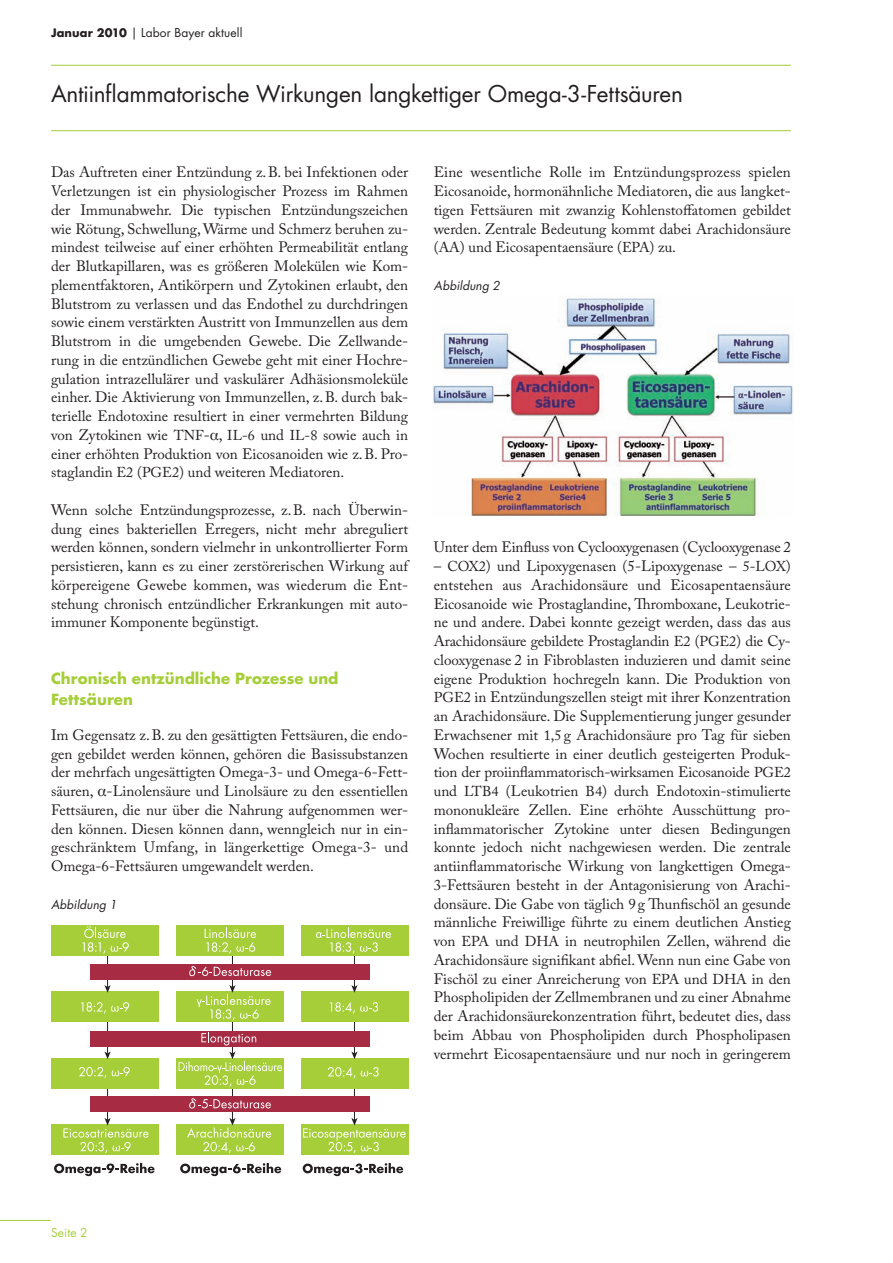
<style>
.page{position:relative;width:893px;height:1263px;background:#fff}
.page>*{position:absolute;margin:0;border:0;box-sizing:border-box;transform-origin:0 0}
.t1{font:22.5px "Futura LT";letter-spacing:-.01em;color:#231f20}
.t2{font:15px/18.8px "Adobe Caslon Pro";color:#231f20;text-align:justify}
.t3{font:700 15px/21px "Futura LT";color:#a6ce39}
.t4{font:12px "Futura LT";letter-spacing:.01em;color:#231f20}
.t5{font:italic 12px "Futura LT";letter-spacing:.005em;color:#231f20}
.t6{font:12px "Futura LT";letter-spacing:.01em;color:#a6ce39}
.s1{font-weight:700;font-size:11.4px}
.s2{font-size:14.25px}
.s3{font-family:"Times"}
</style>
<div class="page">
<hr style="left:51px;top:65px;width:740px;height:1px;background:#a6ce39">
<hr style="left:0;top:1220px;width:51px;height:1px;background:#a6ce39">
<hr style="left:51px;top:130px;width:740px;height:1px;background:#a6ce39">
<img style="left:433px;top:296px;width:360px;height:219px">
<div style="left:51px;top:1124px;width:108px;height:31px;background:#a6ce39"></div>
<div style="left:176px;top:1124px;width:108px;height:31px;background:#a6ce39"></div>
<div style="left:301px;top:1124px;width:107px;height:31px;background:#a6ce39"></div>
<hr style="left:107px;top:1087px;width:1px;height:33px;background:#231f20">
<hr style="left:232px;top:1087px;width:1px;height:33px;background:#231f20">
<hr style="left:354px;top:1087px;width:1px;height:33px;background:#231f20">
<div style="left:176px;top:1058px;width:108px;height:30px;background:#a6ce39"></div>
<div style="left:301px;top:1058px;width:107px;height:30px;background:#a6ce39"></div>
<div style="left:51px;top:1058px;width:108px;height:30px;background:#a6ce39"></div>
<svg style="left:79px;top:1067px;width:27px;height:11px"></svg>
<svg style="left:112px;top:1067px;width:18px;height:9px"></svg>
<svg style="left:328px;top:1067px;width:27px;height:11px"></svg>
<svg style="left:361px;top:1067px;width:18px;height:9px"></svg>
<hr style="left:107px;top:1020px;width:1px;height:34px;background:#231f20">
<svg style="left:104px;top:1051px;width:7px;height:8px"></svg>
<hr style="left:232px;top:1020px;width:1px;height:34px;background:#231f20">
<hr style="left:354px;top:1020px;width:1px;height:34px;background:#231f20">
<svg style="left:351px;top:1051px;width:7px;height:8px"></svg>
<div style="left:176px;top:992px;width:108px;height:30px;background:#a6ce39"></div>
<div style="left:301px;top:992px;width:107px;height:30px;background:#a6ce39"></div>
<div style="left:51px;top:992px;width:108px;height:30px;background:#a6ce39"></div>
<svg style="left:54px;top:1163px;width:101px;height:13px"></svg>
<svg style="left:180px;top:1163px;width:101px;height:13px"></svg>
<svg style="left:303px;top:1163px;width:100px;height:13px"></svg>
<hr style="left:107px;top:953px;width:1px;height:34px;background:#231f20">
<svg style="left:104px;top:985px;width:7px;height:8px"></svg>
<hr style="left:232px;top:953px;width:1px;height:34px;background:#231f20">
<hr style="left:354px;top:953px;width:1px;height:34px;background:#231f20">
<svg style="left:351px;top:985px;width:7px;height:8px"></svg>
<div style="left:176px;top:925px;width:108px;height:30px;background:#a6ce39"></div>
<div style="left:301px;top:925px;width:107px;height:30px;background:#a6ce39"></div>
<div style="left:51px;top:925px;width:108px;height:30px;background:#a6ce39"></div>
<div style="left:90px;top:1031px;width:280px;height:15px;background:#a62b43"></div>
<div style="left:90px;top:1097px;width:280px;height:15px;background:#a62b43"></div>
<svg style="left:201px;top:1032px;width:55px;height:13px"></svg>
<div style="left:90px;top:964px;width:280px;height:15px;background:#a62b43"></div>
<svg style="left:189px;top:1098px;width:82px;height:10px"></svg>
<svg style="left:189px;top:966px;width:82px;height:10px"></svg>
<svg style="left:82px;top:926px;width:47px;height:28px"></svg>
<svg style="left:205px;top:928px;width:51px;height:26px"></svg>
<svg style="left:316px;top:928px;width:75px;height:26px"></svg>
<svg style="left:197px;top:985px;width:74px;height:36px"></svg>
<svg style="left:179px;top:1051px;width:103px;height:36px"></svg>
<svg style="left:187px;top:1118px;width:84px;height:35px"></svg>
<svg style="left:63px;top:1118px;width:86px;height:35px"></svg>
<svg style="left:303px;top:1118px;width:103px;height:35px"></svg>
<svg style="left:330px;top:1002px;width:48px;height:11px"></svg>
<svg style="left:81px;top:1002px;width:48px;height:11px"></svg>
<p class="t4" style="left:51px;top:25px;width:193px"><span class="s1">Januar 2010</span> | Labor Bayer aktuell</p>
<h1 class="t1" style="left:51px;top:80px;width:633px">Antiinflammatorische Wirkungen langkettiger Omega-3-Fettsäuren</h1>
<p class="t2" style="left:51px;top:163px;width:359px">Das Auftreten einer Entzündung z.B. bei Infektionen oder Verletzungen ist ein physiologischer Prozess im Rahmen der Immunabwehr. Die typischen Entzündungszeichen wie Rötung, Schwellung, Wärme und Schmerz beruhen zu&shy;mindest teilweise auf einer erhöhten Permeabilität entlang der Blutkapillaren, was es größeren Molekülen wie Kom&shy;plementfaktoren, Antikörpern und Zytokinen erlaubt, den Blutstrom zu verlassen und das Endothel zu durchdringen sowie einem verstärkten Austritt von Immunzellen aus dem Blutstrom in die umgebenden Gewebe. Die Zellwande&shy;rung in die entzündlichen Gewebe geht mit einer Hochre&shy;gulation intrazellulärer und vaskulärer Adhäsionsmoleküle einher. Die Aktivierung von Immunzellen, z.B. durch bak&shy;terielle Endotoxine resultiert in einer vermehrten Bildung von Zytokinen wie <span class="s2">TNF</span>-<span class="s3">α</span>, <span class="s2">IL-6</span> und <span class="s2">IL-8</span> sowie auch in einer erhöhten Produktion von Eicosanoiden wie z.B. Pro&shy;staglandin <span class="s2">E2</span> (<span class="s2">PGE2</span>) und weiteren Mediatoren.</p>
<p class="t2" style="left:51px;top:500px;width:359px">Wenn solche Entzündungsprozesse, z.B. nach Überwin&shy;dung eines bakteriellen Erregers, nicht mehr abreguliert werden können, sondern vielmehr in unkontrollierter Form persistieren, kann es zu einer zerstörerischen Wirkung auf körpereigene Gewebe kommen, was wiederum die Ent&shy;stehung chronisch entzündlicher Erkrankungen mit auto&shy;immuner Komponente begünstigt.</p>
<p class="t3" style="left:51px;top:667px;width:289px">Chronisch entzündliche Prozesse und<br>Fettsäuren</p>
<p class="t2" style="left:51px;top:725px;width:359px">Im Gegensatz z.B. zu den gesättigten Fettsäuren, die endo&shy;gen gebildet werden können, gehören die Basissubstanzen der mehrfach ungesättigten Omega-3- und Omega-6-Fett&shy;säuren, <span class="s3">α</span>-Linolensäure und Linolsäure zu den essentiellen Fettsäuren, die nur über die Nahrung aufgenommen wer&shy;den können. Diesen können dann, wenngleich nur in ein&shy;geschränktem Umfang, in längerkettige Omega-3- und Omega-6-Fettsäuren umgewandelt werden.</p>
<p class="t5" style="left:51px;top:896px;width:68px">Abbildung 1</p>
<p class="t2" style="left:434px;top:163px;width:359px">Eine wesentliche Rolle im Entzündungsprozess spielen Eicosanoide, hormonähnliche Mediatoren, die aus langket&shy;tigen Fettsäuren mit zwanzig Kohlenstoffatomen gebildet werden. Zentrale Bedeutung kommt dabei Arachidonsäure (<span class="s2">AA</span>) und Eicosapentaensäure (<span class="s2">EPA</span>) zu.</p>
<p class="t5" style="left:434px;top:278px;width:67px">Abbildung 2</p>
<p class="t2" style="left:434px;top:538px;width:359px">Unter dem Einfluss von Cyclooxygenasen (Cyclooxygenase 2</p>
<p class="t2" style="left:434px;top:556px;width:359px">– <span class="s2">COX2</span>) und Lipoxygenasen (5-Lipoxygenase – <span class="s2">5-LOX</span>) entstehen aus Arachidonsäure und Eicosapentaensäure Eicosanoide wie Prostaglandine, Thromboxane, Leukotrie&shy;ne und andere. Dabei konnte gezeigt werden, dass das aus Arachidonsäure gebildete Prostaglandin <span class="s2">E2</span> (<span class="s2">PGE2</span>) die Cy&shy;clooxygenase 2 in Fibroblasten induzieren und damit seine eigene Produktion hochregeln kann. Die Produktion von <span class="s2">PGE2</span> in Entzündungszellen steigt mit ihrer Konzentration an Arachidonsäure. Die Supplementierung junger gesunder Erwachsener mit <span class="s2">1,5</span> g Arachidonsäure pro Tag für sieben Wochen resultierte in einer deutlich gesteigerten Produk&shy;tion der proiinflammatorisch-wirksamen Eicosanoide <span class="s2">PGE2 </span>und <span class="s2">LTB4</span> (Leukotrien <span class="s2">B4</span>) durch Endotoxin-stimulierte mononukleäre Zellen. Eine erhöhte Ausschüttung pro&shy;inflammatorischer Zytokine unter diesen Bedingungen konnte jedoch nicht nachgewiesen werden. Die zentrale antiinflammatorische Wirkung von langkettigen Omega-3-Fettsäuren besteht in der Antagonisierung von Arachi&shy;donsäure. Die Gabe von täglich 9g Thunfischöl an gesunde männliche Freiwillige führte zu einem deutlichen Anstieg von <span class="s2">EPA</span> und <span class="s2">DHA</span> in neutrophilen Zellen, während die Arachidonsäure signifikant abfiel. Wenn nun eine Gabe von Fischöl zu einer Anreicherung von <span class="s2">EPA</span> und <span class="s2">DHA</span> in den Phospholipiden der Zellmembranen und zu einer Abnahme der Arachidonsäurekonzentration führt, bedeutet dies, dass beim Abbau von Phospholipiden durch Phospholipasen vermehrt Eicosapentaensäure und nur noch in geringerem</p>
<p class="t6" style="left:51px;top:1224px;width:38px">Seite 2</p>
</div>
